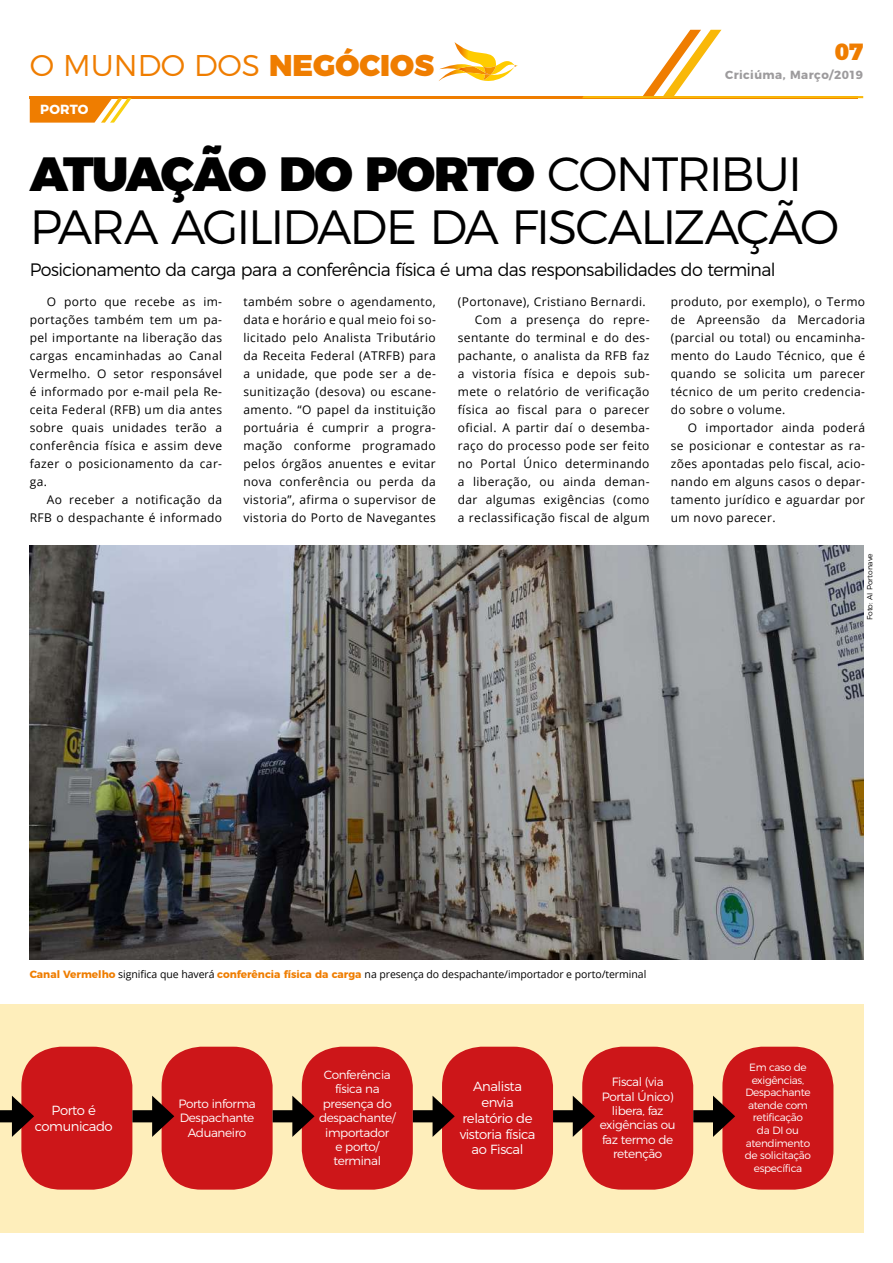
<style>
.page{position:relative;width:893px;height:1263px;background:#fff}
.page>*{position:absolute;margin:0;border:0;box-sizing:border-box;transform-origin:0 0}
.t1{font:300 48px/52.5px "Montserrat";letter-spacing:-.045em;color:#000}
.t2{font:300 30px "Montserrat";color:#ef7d00}
.t3{font:900 23.4px "Montserrat";color:#ef7d00}
.t4{font:300 18px "Montserrat";letter-spacing:-.03em;color:#000}
.t5{font:300 13.2px/15.9px "Montserrat";letter-spacing:-.03em;color:#fff;text-align:center}
.t6{font:700 13.2px "Montserrat";letter-spacing:.005em;color:#fff}
.t7{font:12px/18px "Open Sans";letter-spacing:.035em;color:#000;text-align:justify}
.t8{font:300 12px/14.4px "Montserrat";letter-spacing:-.03em;color:#fff;text-align:center}
.t9{font:700 11.7px "Montserrat";letter-spacing:.035em;color:#9d9b9d}
.t10{font:10.5px "Open Sans";letter-spacing:-.005em;color:#000}
.t11{font:300 10.5px/12.6px "Montserrat";letter-spacing:-.03em;color:#fff;text-align:center}
.t12{font:300 7.5px "Montserrat";color:#000}
.s1{font-weight:900}
.s2{font-family:"Montserrat";font-weight:700;color:#ef7d00}
</style>
<div class="page">
<div style="left:0;top:1004px;width:863px;height:229px;background:#feeebb"></div>
<hr style="left:30px;top:96px;width:828px;height:2px;background:#ef7d00">
<svg style="left:582px;top:30px;width:281px;height:68px"></svg>
<svg style="left:30px;top:98px;width:102px;height:25px"></svg>
<div style="left:162px;top:1047px;width:111px;height:142px;background:#cd1619;border-radius:40px"></div>
<div style="left:442px;top:1047px;width:111px;height:142px;background:#cd1619;border-radius:40px"></div>
<div style="left:21px;top:1047px;width:111px;height:142px;background:#cd1619;border-radius:40px"></div>
<div style="left:302px;top:1047px;width:111px;height:142px;background:#cd1619;border-radius:40px"></div>
<div style="left:582px;top:1047px;width:111px;height:142px;background:#cd1619;border-radius:40px"></div>
<div style="left:722px;top:1047px;width:111px;height:142px;background:#cd1619;border-radius:40px"></div>
<svg style="left:439px;top:42px;width:79px;height:39px"></svg>
<div style="left:0;top:1110px;width:21px;height:12px;background:#000"></div>
<svg style="left:12px;top:1096px;width:22px;height:41px"></svg>
<div style="left:132px;top:1110px;width:29px;height:12px;background:#000"></div>
<svg style="left:152px;top:1096px;width:22px;height:41px"></svg>
<div style="left:273px;top:1110px;width:28px;height:12px;background:#000"></div>
<svg style="left:292px;top:1096px;width:23px;height:41px"></svg>
<div style="left:413px;top:1110px;width:28px;height:12px;background:#000"></div>
<svg style="left:433px;top:1096px;width:22px;height:41px"></svg>
<div style="left:553px;top:1110px;width:28px;height:12px;background:#000"></div>
<svg style="left:573px;top:1096px;width:22px;height:41px"></svg>
<div style="left:693px;top:1110px;width:29px;height:12px;background:#000"></div>
<svg style="left:713px;top:1096px;width:22px;height:41px"></svg>
<img style="left:30px;top:546px;width:833px;height:414px">
<h2 class="t2" style="left:30px;top:42px;width:406px">O MUNDO DOS <span class="s1">NEGÓCIOS</span></h2>
<p class="t6" style="left:40px;top:98px;width:50px">PORTO</p>
<h3 class="t3" style="left:835px;top:32px;width:30px">07</h3>
<p class="t9" style="left:725px;top:66px;width:140px">Criciúma, Março/2019</p>
<h1 class="t1" style="left:30px;top:144px;width:811px"><span class="s1">ATUAÇÃO DO PORTO</span> CONTRIBUI<br>PARA AGILIDADE DA FISCALIZAÇÃO</h1>
<h3 class="t4" style="left:30px;top:255px;width:747px">Posicionamento da carga para a conferência física é uma das responsabilidades do terminal</h3>
<p class="t7" style="left:30px;top:292px;width:194px;text-indent:17px">O porto que recebe as im&shy;portações também tem um pa&shy;pel importante na liberação das cargas encaminhadas ao Canal Vermelho. O setor responsável é informado por e-mail pela Re&shy;ceita Federal (RFB) um dia antes sobre quais unidades terão a conferência física e assim deve fazer o posicionamento da car&shy;ga.</p>
<p class="t7" style="left:30px;top:490px;width:194px;text-align:right">Ao receber a notificação da<br>RFB o despachante é informado</p>
<p class="t7" style="left:243px;top:292px;width:194px">também sobre o agendamento, data e horário e qual meio foi so&shy;licitado pelo Analista Tributário da Receita Federal (ATRFB) para a unidade, que pode ser a de&shy;sunitização (desova) ou escane&shy;amento. “O papel da instituição portuária é cumprir a progra&shy;mação conforme programado pelos órgãos anuentes e evitar nova conferência ou perda da vistoria”, afirma o supervisor de vistoria do Porto de Navegantes</p>
<p class="t7" style="left:458px;top:292px;width:189px">(Portonave), Cristiano Bernardi.</p>
<p class="t7" style="left:475px;top:310px;width:176px">Com a presença do repre-</p>
<p class="t7" style="left:458px;top:328px;width:193px">sentante do terminal e do des-</p>
<p class="t7" style="left:458px;top:346px;width:193px">pachante, o analista da RFB faz</p>
<p class="t7" style="left:458px;top:364px;width:193px">a vistoria física e depois sub-</p>
<p class="t7" style="left:458px;top:382px;width:193px">mete o relatório de verificação</p>
<p class="t7" style="left:458px;top:400px;width:193px">física ao fiscal para o parecer</p>
<p class="t7" style="left:458px;top:418px;width:193px">oficial. A partir daí o desemba-</p>
<p class="t7" style="left:458px;top:436px;width:193px">raço do processo pode ser feito</p>
<p class="t7" style="left:458px;top:454px;width:193px">no Portal Único determinando</p>
<p class="t7" style="left:458px;top:472px;width:193px">a liberação, ou ainda deman-</p>
<p class="t7" style="left:458px;top:490px;width:193px">dar algumas exigências (como</p>
<p class="t7" style="left:458px;top:508px;width:193px">a reclassificação fiscal de algum</p>
<p class="t7" style="left:671px;top:292px;width:196px">produto, por exemplo), o Termo de Apreensão da Mercadoria (parcial ou total) ou encaminha&shy;mento do Laudo Técnico, que é quando se solicita um parecer técnico de um perito credencia&shy;do sobre o volume.</p>
<p class="t7" style="left:671px;top:418px;width:196px;text-indent:17px">O importador ainda poderá se posicionar e contestar as ra&shy;zões apontadas pelo fiscal, acio&shy;nando em alguns casos o depar&shy;tamento jurídico e aguardar por um novo parecer.</p>
<p class="t12" style="left:864px;top:620px;width:68px;rotate:-90deg">Foto: AI Portonave</p>
<p class="t10" style="left:30px;top:967px;width:618px"><span class="s2">Canal Vermelho</span> significa que haverá <span class="s2">conferência física da carga</span> na presença do despachante/importador e porto/terminal</p>
<p class="t5" style="left:35px;top:1101px;width:79px">Porto é comunicado</p>
<p class="t8" style="left:178px;top:1095px;width:79px">Porto informa<br>Despachante<br>Aduaneiro</p>
<p class="t8" style="left:319px;top:1066px;width:78px">Conferência física na presença do despachante/ importador<br>e porto/ terminal</p>
<p class="t8" style="left:600px;top:1073px;width:77px">Fiscal (via<br>Portal Único) libera, faz exigências ou faz termo de retenção</p>
<p class="t5" style="left:460px;top:1077px;width:77px">Analista envia relatório de vistoria física ao Fiscal</p>
<p class="t11" style="left:745px;top:1060px;width:68px">Em caso de exigências,<br>Despachante atende com retificação<br>da DI ou atendimento de solicitação específica</p>
</div>
